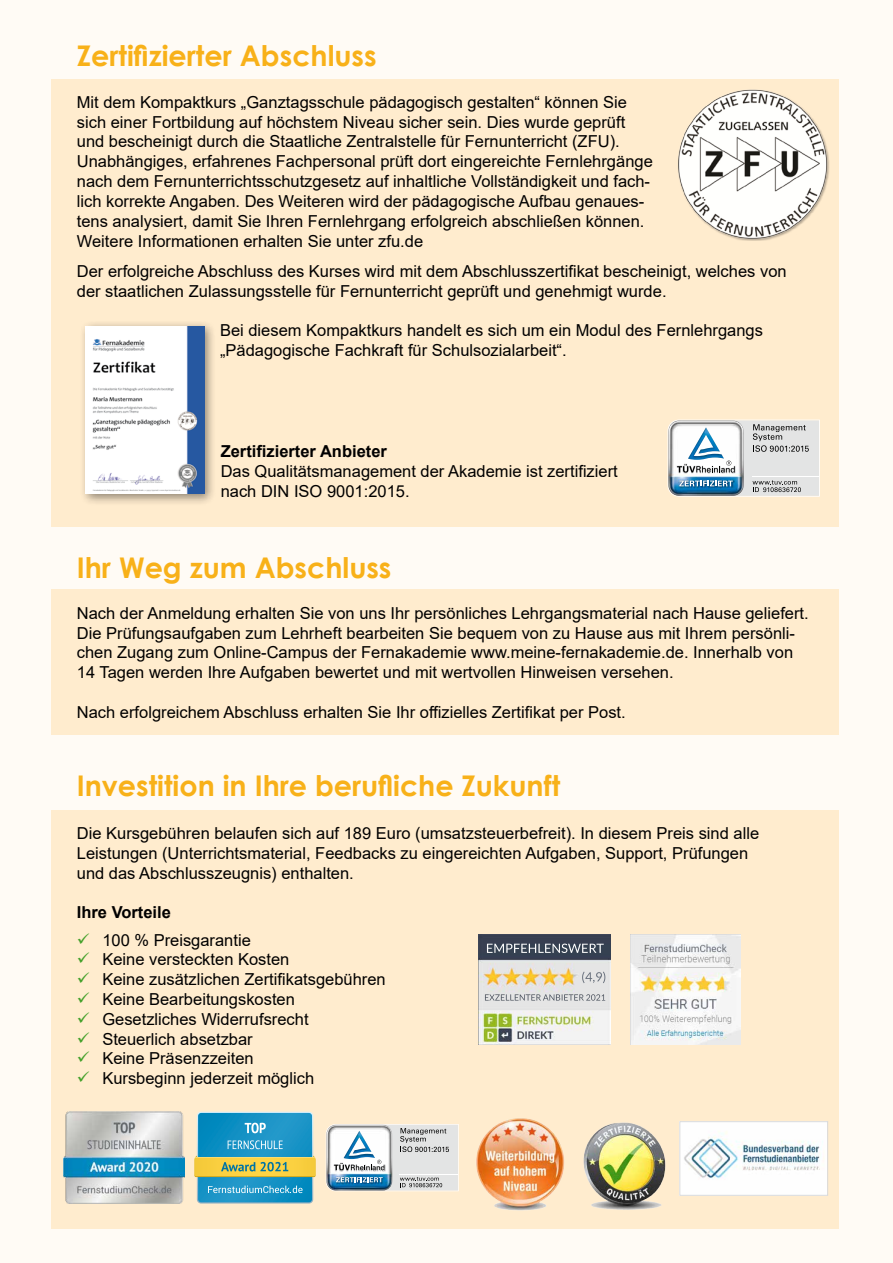
<style>
.page{position:relative;width:893px;height:1263px;background:#fffbf5}
.page>*{position:absolute;margin:0;border:0;box-sizing:border-box;transform-origin:0 0}
.t1{font:700 28.5px "Century Gothic";color:#f8b119}
.t2{font:16.5px/19.8px "Arial";color:#000}
.t3{font:700 16.5px "Arial";color:#000}
.s1{color:#44a12b}
</style>
<div class="page">
<div style="left:51px;top:810px;width:788px;height:419px;background:#ffecce"></div>
<div style="left:51px;top:79px;width:788px;height:447px;background:#ffecce"></div>
<img style="left:678px;top:89px;width:151px;height:150px">
<svg style="left:667px;top:420px;width:153px;height:77px;background:#c1ccd2"></svg>
<div style="left:80px;top:320px;width:137px;height:185px;background:#000;opacity:.45"></div>
<img style="left:86px;top:326px;width:118px;height:167px">
<svg style="left:326px;top:1124px;width:133px;height:67px;background:#c1ccd2"></svg>
<img style="left:63px;top:1112px;width:121px;height:91px">
<svg style="left:195px;top:1112px;width:120px;height:91px;background:#56a5ad"></svg>
<img style="left:476px;top:1118px;width:88px;height:93px">
<img style="left:583px;top:1122px;width:83px;height:88px">
<img style="left:682px;top:1123px;width:144px;height:70px">
<div style="left:680px;top:1121px;width:148px;height:74px;border:1px solid #d9dadb"></div>
<img style="left:630px;top:934px;width:111px;height:110px">
<img style="left:479px;top:934px;width:132px;height:110px">
<img style="left:553px;top:943px;width:51px;height:10px">
<img style="left:586px;top:994px;width:14px;height:7px">
<img style="left:582px;top:971px;width:23px;height:12px">
<div style="left:51px;top:590px;width:788px;height:145px;background:#ffecce"></div>
<h1 class="t1" style="left:77px;top:34px;width:301px">Zertifizierter Abschluss</h1>
<p class="t2" style="left:77px;top:92px;width:577px">Mit dem Kompaktkurs „Ganztagsschule pädagogisch gestalten“ können Sie sich einer Fortbildung auf höchstem Niveau sicher sein. Dies wurde geprüft und bescheinigt durch die Staatliche Zentralstelle für Fernunterricht (ZFU).<br>Unabhängiges, erfahrenes Fachpersonal prüft dort eingereichte Fernlehrgänge nach dem Fernunterrichtsschutzgesetz auf inhaltliche Vollständigkeit und fach&shy;lich korrekte Angaben. Des Weiteren wird der pädagogische Aufbau genaues&shy;tens analysiert, damit Sie Ihren Fernlehrgang erfolgreich abschließen können.<br>Weitere Informationen erhalten Sie unter zfu.de</p>
<p class="t2" style="left:77px;top:261px;width:711px">Der erfolgreiche Abschluss des Kurses wird mit dem Abschlusszertifikat bescheinigt, welches von der staatlichen Zulassungsstelle für Fernunterricht geprüft und genehmigt wurde.</p>
<p class="t2" style="left:220px;top:320px;width:544px">Bei diesem Kompaktkurs handelt es sich um ein Modul des Fernlehrgangs „Pädagogische Fachkraft für Schulsozialarbeit“.</p>
<p class="t3" style="left:221px;top:440px;width:168px">Zertifizierter Anbieter</p>
<p class="t2" style="left:221px;top:461px;width:399px">Das Qualitätsmanagement der Akademie ist zertifiziert nach DIN ISO 9001:2015.</p>
<h1 class="t1" style="left:77px;top:546px;width:316px">Ihr Weg zum Abschluss</h1>
<p class="t2" style="left:77px;top:603px;width:733px">Nach der Anmeldung erhalten Sie von uns Ihr persönliches Lehrgangsmaterial nach Hause geliefert.<br>Die Prüfungsaufgaben zum Lehrheft bearbeiten Sie bequem von zu Hause aus mit Ihrem persönli&shy;chen Zugang zum Online-Campus der Fernakademie www.meine-fernakademie.de. Innerhalb von 14 Tagen werden Ihre Aufgaben bewertet und mit wertvollen Hinweisen versehen.</p>
<p class="t2" style="left:77px;top:702px;width:550px">Nach erfolgreichem Abschluss erhalten Sie Ihr offizielles Zertifikat per Post.</p>
<h1 class="t1" style="left:77px;top:764px;width:485px">Investition in Ihre berufliche Zukunft</h1>
<p class="t2" style="left:77px;top:823px;width:684px">Die Kursgebühren belaufen sich auf 189 Euro (umsatzsteuerbefreit). In diesem Preis sind alle<br>Leistungen (Unterrichtsmaterial, Feedbacks zu eingereichten Aufgaben, Support, Prüfungen und das Abschlusszeugnis) enthalten.</p>
<p class="t3" style="left:77px;top:901px;width:96px">Ihre Vorteile</p>
<p class="t2" style="left:77px;top:930px;width:176px"><span class="s1">✓</span> 100 % Preisgarantie</p>
<p class="t2" style="left:77px;top:950px;width:214px"><span class="s1">✓</span> Keine versteckten Kosten</p>
<p class="t2" style="left:77px;top:969px;width:310px"><span class="s1">✓</span> Keine zusätzlichen Zertifikatsgebühren</p>
<p class="t2" style="left:77px;top:989px;width:220px"><span class="s1">✓</span> Keine Bearbeitungskosten</p>
<p class="t2" style="left:77px;top:1009px;width:233px"><span class="s1">✓</span> Gesetzliches Widerrufsrecht</p>
<p class="t2" style="left:77px;top:1029px;width:177px"><span class="s1">✓</span> Steuerlich absetzbar</p>
<p class="t2" style="left:77px;top:1049px;width:178px"><span class="s1">✓</span> Keine Präsenzzeiten</p>
<p class="t2" style="left:77px;top:1068px;width:239px"><span class="s1">✓</span> Kursbeginn jederzeit möglich</p>
</div>
